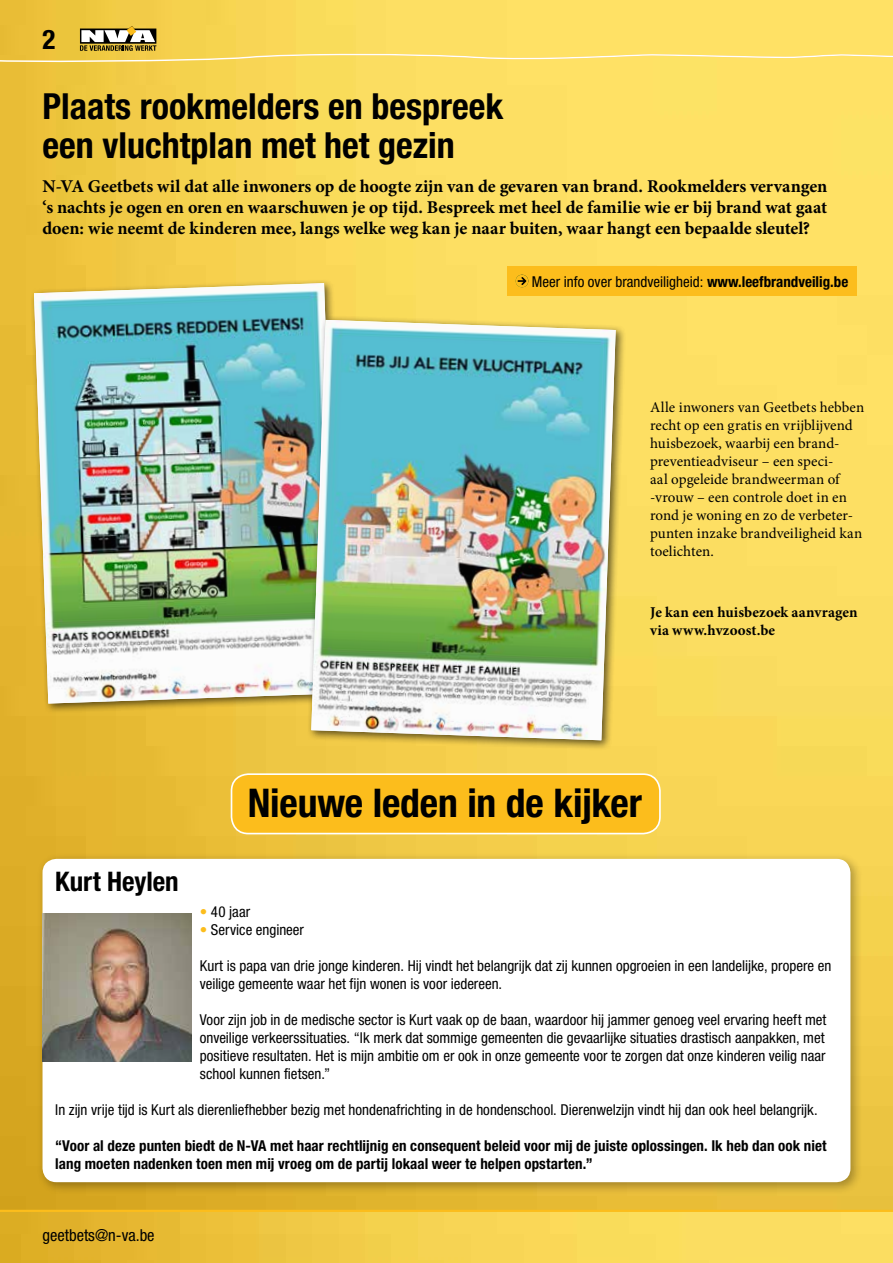
<style>
.page{position:relative;width:893px;height:1263px;background:#fff}
.page>*{position:absolute;margin:0;border:0;box-sizing:border-box;transform-origin:0 0}
.t1{font:700 condensed 39.6px "Helvetica Neue LT Std";letter-spacing:-.005em;color:#000}
.t2{font:700 condensed 36px/39px "Helvetica Neue LT Std";color:#000}
.t3{font:700 condensed 27px "Helvetica Neue LT Std";color:#000}
.t4{font:700 18px/21px "Minion Pro";letter-spacing:-.005em;color:#000;text-align:justify}
.t5{font:condensed 16.5px "Helvetica Neue LT Std";color:#000}
.t6{font:condensed 15px/18px "Helvetica Neue LT Std";color:#000}
.t7{font:15px/18px "Minion Pro";color:#000}
.t8{font:700 condensed 15px/18px "Helvetica Neue LT Std";letter-spacing:.005em;color:#000}
.t9{font:700 15px/18px "Minion Pro";letter-spacing:.005em;color:#000}
.s1{font-weight:700}
.s2{color:#fcbd1c}
</style>
<div class="page">
<img style="left:0;top:0;width:893px;height:1263px">
<svg style="left:0;top:26px;width:893px;height:43px;background:#f5d761"></svg>
<svg style="left:0;top:1174px;width:893px;height:38px;background:#e3b42c"></svg>
<div style="left:231px;top:774px;width:429px;height:59px;background:#fcbd1c;border-radius:17px"></div>
<div style="left:231px;top:773px;width:430px;height:61px;border:2px solid #fff;border-radius:17px"></div>
<div style="left:29px;top:278px;width:319px;height:436px;background:#000;opacity:.6"></div>
<img style="left:34px;top:283px;width:304px;height:420px">
<div style="left:307px;top:315px;width:319px;height:435px;background:#000;opacity:.6"></div>
<img style="left:311px;top:320px;width:305px;height:420px">
<div style="left:507px;top:266px;width:350px;height:30px;background:#fcbd1c"></div>
<svg style="left:516px;top:275px;width:12px;height:12px"></svg>
<div style="left:37px;top:853px;width:826px;height:341px;background:#000;opacity:.3"></div>
<div style="left:43px;top:859px;width:807px;height:323px;background:#fff;border-radius:14px"></div>
<img style="left:43px;top:913px;width:148px;height:149px">
<h3 class="t3" style="left:43px;top:23px;width:14px">2</h3>
<h2 class="t2" style="left:43px;top:86px;width:462px">Plaats rookmelders en bespreek een vluchtplan met het gezin</h2>
<p class="t4" style="left:43px;top:176px;width:786px">N-VA Geetbets wil dat alle inwoners op de hoogte zijn van de gevaren van brand. Rookmelders vervangen ‘s nachts je ogen en oren en waarschuwen je op tijd. Bespreek met heel de familie wie er bij brand wat gaat doen: wie neemt de kinderen mee, langs welke weg kan je naar buiten, waar hangt een bepaalde sleutel?</p>
<p class="t6" style="left:532px;top:273px;width:318px">Meer info over brandveiligheid: <span class="s1">www.leefbrandveilig.be</span></p>
<p class="t7" style="left:650px;top:398px;width:216px">Alle inwoners van Geetbets hebben recht op een gratis en vrijblijvend huisbezoek, waarbij een brand&shy;preventieadviseur – een speci-<br>aal opgeleide brandweerman of -vrouw – een controle doet in en rond je woning en zo de verbeter&shy;punten inzake brandveiligheid kan toelichten.</p>
<h3 class="t3" style="left:55px;top:865px;width:125px">Kurt Heylen</h3>
<p class="t9" style="left:650px;top:603px;width:209px">Je kan een huisbezoek aanvragen via www.hvzoost.be</p>
<h1 class="t1" style="left:248px;top:779px;width:395px">Nieuwe leden in de kijker</h1>
<p class="t6" style="left:200px;top:903px;width:52px"><span class="s2">•</span> 40 jaar</p>
<p class="t6" style="left:200px;top:921px;width:106px"><span class="s2">•</span> Service engineer</p>
<p class="t6" style="left:200px;top:957px;width:633px">Kurt is papa van drie jonge kinderen. Hij vindt het belangrijk dat zij kunnen opgroeien in een landelijke, propere en veilige gemeente waar het fijn wonen is voor iedereen.</p>
<p class="t6" style="left:200px;top:1011px;width:628px">Voor zijn job in de medische sector is Kurt vaak op de baan, waardoor hij jammer genoeg veel ervaring heeft met onveilige verkeerssituaties. “Ik merk dat sommige gemeenten die gevaarlijke situaties drastisch aanpakken, met positieve resultaten. Het is mijn ambitie om er ook in onze gemeente voor te zorgen dat onze kinderen veilig naar school kunnen fietsen.”</p>
<p class="t6" style="left:55px;top:1101px;width:764px">In zijn vrije tijd is Kurt als dierenliefhebber bezig met hondenafrichting in de hondenschool. Dierenwelzijn vindt hij dan ook heel belangrijk.</p>
<p class="t8" style="left:55px;top:1137px;width:773px">“Voor al deze punten biedt de N-VA met haar rechtlijnig en consequent beleid voor mij de juiste oplossingen. Ik heb dan ook niet lang moeten nadenken toen men mij vroeg om de partij lokaal weer te helpen opstarten.”</p>
<p class="t5" style="left:43px;top:1225px;width:114px">geetbets@n-va.be</p>
</div>
